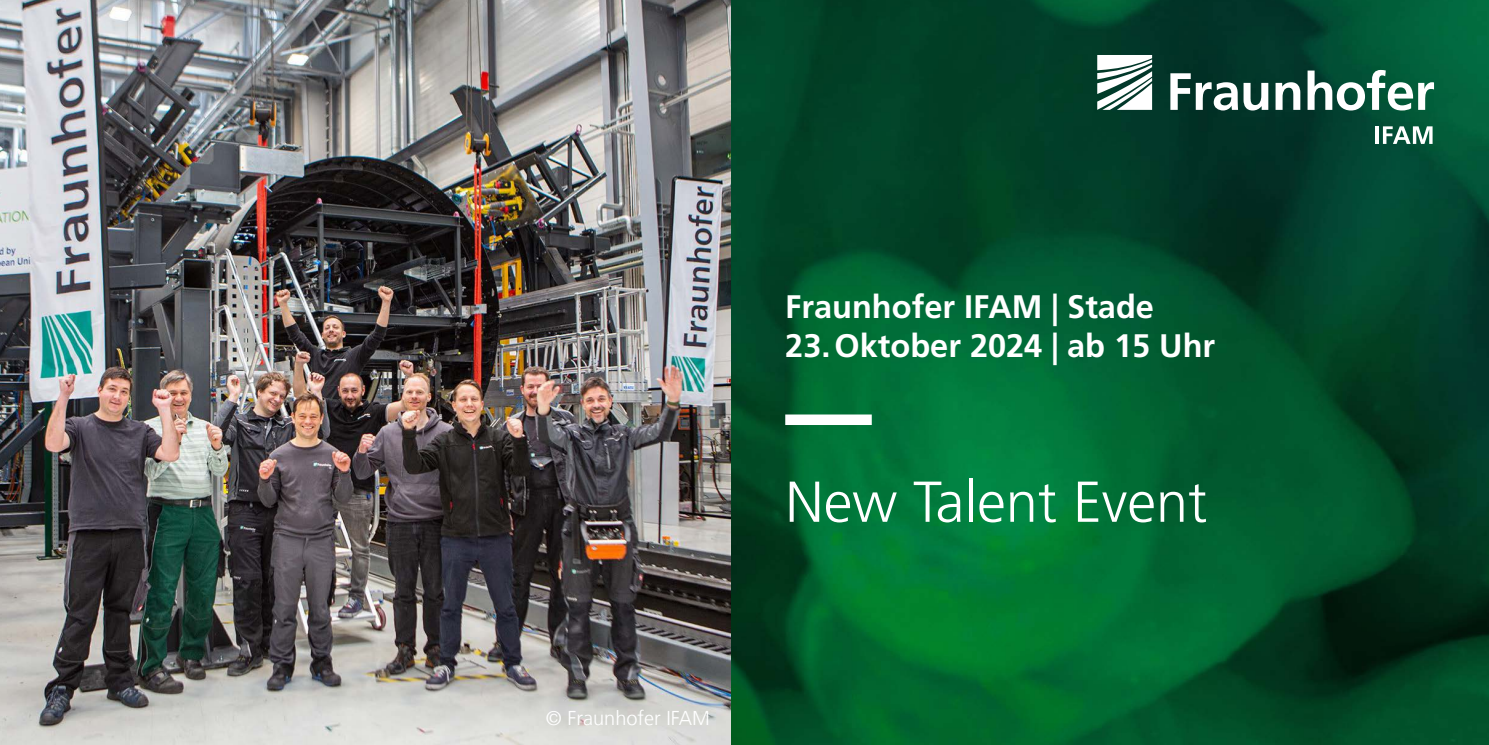
<style>
.page{position:relative;width:1489px;height:745px;background:#fff}
.page>*{position:absolute;margin:0;border:0;box-sizing:border-box;transform-origin:0 0}
.t1{font:300 57.5px "Frutiger LT Com";color:#fff}
.t2{font:700 32.5px/39px "Frutiger LT Com";color:#fff}
.t3{font:300 20px "Frutiger LT Com";color:#fff}
</style>
<div class="page">
<img style="left:0;top:0;width:1488px;height:744px">
<div style="left:785px;top:414px;width:86px;height:11px;background:#fff"></div>
<svg style="left:1170px;top:70px;width:263px;height:40px"></svg>
<hr style="left:1375px;top:126px;width:3px;height:18px;background:#fff">
<svg style="left:1382px;top:126px;width:50px;height:18px"></svg>
<svg style="left:1097px;top:55px;width:54px;height:55px"></svg>
<p class="t3" style="left:546px;top:706px;width:165px">© Fraunhofer IFAM</p>
<p class="t2" style="left:785px;top:287px;width:431px">Fraunhofer IFAM | Stade<br>23.Oktober 2024 | ab 15 Uhr</p>
<h1 class="t1" style="left:785px;top:468px;width:423px">New Talent Event</h1>
</div>
